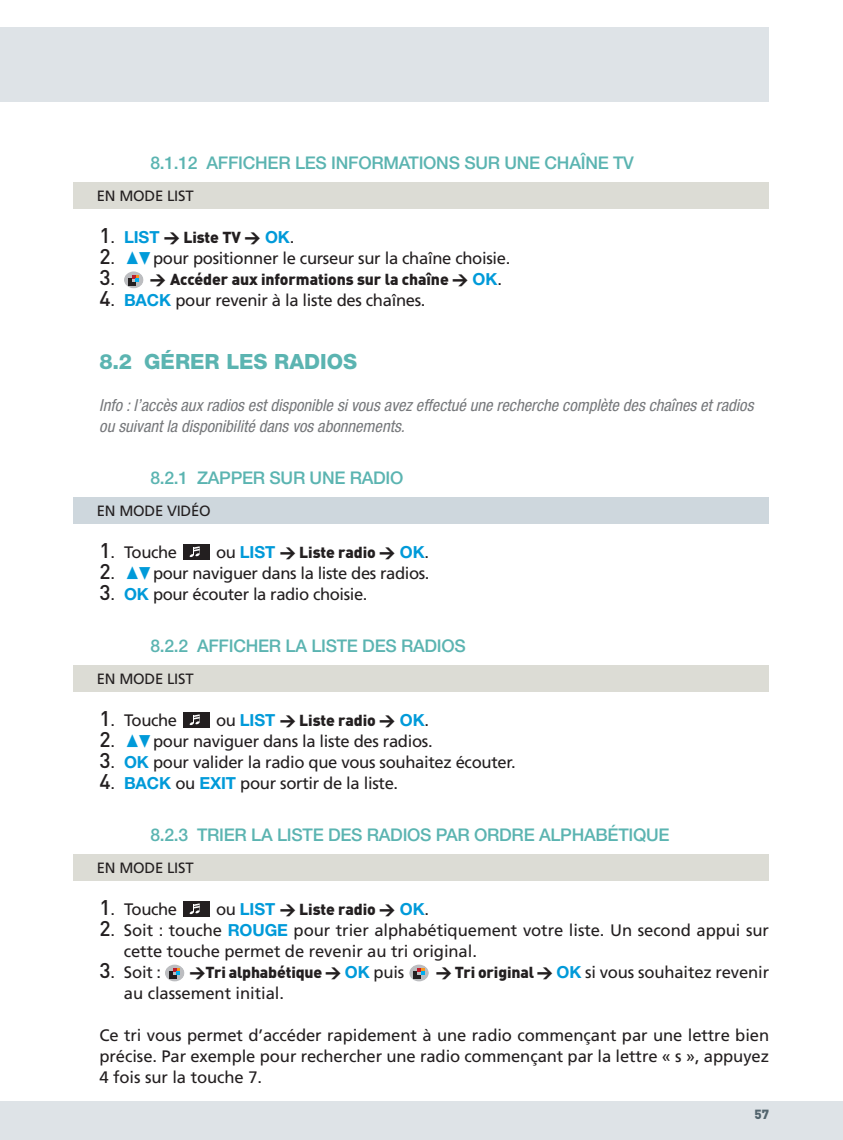
<style>
.page{position:relative;width:843px;height:1140px;background:#fff}
.page>*{position:absolute;margin:0;border:0;box-sizing:border-box;transform-origin:0 0}
.t1{font:800 21px "Helvetica Neue LT Std";color:#5bb4b1}
.t2{font:500 17.5px "Helvetica Neue";letter-spacing:-.015em;color:#5bb4b1}
.t3{font:16.62px/21px "Frutiger LT Std";letter-spacing:-.02em;color:#231f20}
.t4{font:italic condensed 16.62px/21px "Helvetica Neue LT Std";color:#76787b}
.t5{font:900 15.75px "DIN";letter-spacing:-.005em;color:#231f20}
.t6{font:14.88px "Frutiger LT Std";letter-spacing:-.015em;color:#231f20}
.t7{font:900 13.12px "DIN";color:#53656e}
.s1{font-weight:500;font-size:21px}
.s2{font-family:"Frutiger LT Std";font-weight:400;font-size:16.62px}
.s3{font-family:"Helvetica Neue LT Std";font-weight:700;font-size:16.62px;color:#009ad9}
.s4{font-family:"DIN";font-weight:500;font-size:21px}
.s5{font-family:"Zeal";color:#009ad9}
.s6{font-family:"Helvetica Neue LT Std";font-weight:700;color:#009ad9}
.s7{font-family:"DIN";font-weight:900;font-size:15.75px}
</style>
<div class="page">
<div style="left:0;top:27px;width:768px;height:75px;background:#dee3e7"></div>
<div style="left:0;top:1101px;width:842px;height:39px;background:#dee3e7"></div>
<div style="left:74px;top:182px;width:694px;height:26px;background:#dcdcd5"></div>
<div style="left:74px;top:497px;width:694px;height:26px;background:#ced7dd"></div>
<div style="left:74px;top:665px;width:694px;height:26px;background:#dcdcd5"></div>
<div style="left:74px;top:854px;width:694px;height:26px;background:#dcdcd5"></div>
<div style="left:165px;top:964px;width:19px;height:17px;background:#bcbdc0;border-radius:50%"></div>
<svg style="left:169px;top:968px;width:11px;height:10px"></svg>
<svg style="left:409px;top:964px;width:19px;height:17px"></svg>
<svg style="left:413px;top:968px;width:11px;height:10px"></svg>
<div style="left:124px;top:271px;width:19px;height:17px;background:#bcbdc0;border-radius:50%"></div>
<svg style="left:128px;top:275px;width:11px;height:10px"></svg>
<svg style="left:183px;top:901px;width:27px;height:16px"></svg>
<div style="left:183px;top:901px;width:26px;height:15px;background:#231f20"></div>
<svg style="left:189px;top:903px;width:11px;height:11px"></svg>
<svg style="left:183px;top:712px;width:27px;height:16px"></svg>
<div style="left:183px;top:712px;width:26px;height:15px;background:#231f20"></div>
<svg style="left:189px;top:714px;width:11px;height:11px"></svg>
<svg style="left:183px;top:544px;width:27px;height:16px"></svg>
<div style="left:183px;top:544px;width:26px;height:15px;background:#231f20"></div>
<svg style="left:189px;top:546px;width:11px;height:11px"></svg>
<p class="t2" style="left:150px;top:157px;width:485px">8.1.12 AFFICHER LES INFORMATIONS SUR UNE CHAÎNE TV</p>
<p class="t6" style="left:97px;top:190px;width:98px">EN MODE LIST</p>
<p class="t5" style="left:99px;top:228px;width:196px"><span class="s1">1</span><span class="s2">.</span> <span class="s3">LIST</span> &gt; Liste TV &gt; <span class="s3">OK</span><span class="s2">.</span></p>
<p class="t3" style="left:99px;top:249px;width:412px"><span class="s4">2</span>. <span class="s5">π†</span>pour positionner le curseur sur la chaîne choisie.</p>
<p class="t5" style="left:99px;top:270px;width:404px"><span class="s1">3</span><span class="s2">.</span> &gt; Accéder aux informations sur la chaîne &gt; <span class="s3">OK</span><span class="s2">.</span></p>
<p class="t3" style="left:99px;top:291px;width:327px"><span class="s4">4</span>. <span class="s6">BACK</span> pour revenir à la liste des chaînes.</p>
<p class="t1" style="left:99px;top:354px;width:259px">8.2 GÉRER LES RADIOS</p>
<p class="t4" style="left:99px;top:396px;width:655px">Info : l’accès aux radios est disponible si vous avez effectué une recherche complète des chaînes et radios ou suivant la disponibilité dans vos abonnements.</p>
<p class="t2" style="left:150px;top:472px;width:254px">8.2.1 ZAPPER SUR UNE RADIO</p>
<p class="t6" style="left:97px;top:505px;width:115px">EN MODE VIDÉO</p>
<p class="t3" style="left:99px;top:543px;width:79px"><span class="s4">1</span>. Touche</p>
<p class="t5" style="left:216px;top:543px;width:214px"><span class="s2">ou</span> <span class="s3">LIST</span> &gt; Liste radio &gt; <span class="s3">OK</span><span class="s2">.</span></p>
<p class="t3" style="left:99px;top:564px;width:331px"><span class="s4">2</span>. <span class="s5">π†</span>pour naviguer dans la liste des radios.</p>
<p class="t3" style="left:99px;top:585px;width:269px"><span class="s4">3</span>. <span class="s6">OK</span> pour écouter la radio choisie.</p>
<p class="t2" style="left:150px;top:640px;width:317px">8.2.2 AFFICHER LA LISTE DES RADIOS</p>
<p class="t6" style="left:97px;top:673px;width:98px">EN MODE LIST</p>
<p class="t3" style="left:99px;top:711px;width:79px"><span class="s4">1</span>. Touche</p>
<p class="t5" style="left:216px;top:711px;width:214px"><span class="s2">ou</span> <span class="s3">LIST</span> &gt; Liste radio &gt; <span class="s3">OK</span><span class="s2">.</span></p>
<p class="t3" style="left:99px;top:732px;width:334px"><span class="s4">2</span>. <span class="s5">π†</span>pour naviguer dans la liste des radios.</p>
<p class="t3" style="left:99px;top:753px;width:417px"><span class="s4">3</span>. <span class="s6">OK</span> pour valider la radio que vous souhaitez écouter.</p>
<p class="t3" style="left:99px;top:774px;width:300px"><span class="s4">4</span>. <span class="s6">BACK</span> ou <span class="s6">EXIT</span> pour sortir de la liste.</p>
<p class="t2" style="left:150px;top:829px;width:520px">8.2.3 TRIER LA LISTE DES RADIOS PAR ORDRE ALPHABÉTIQUE</p>
<p class="t6" style="left:97px;top:862px;width:98px">EN MODE LIST</p>
<p class="t3" style="left:99px;top:900px;width:79px"><span class="s4">1</span>. Touche</p>
<p class="t5" style="left:216px;top:900px;width:214px"><span class="s2">ou</span> <span class="s3">LIST</span> &gt; Liste radio &gt; <span class="s3">OK</span><span class="s2">.</span></p>
<p class="t3" style="left:124px;top:921px;width:646px;text-indent:-24px"><span class="s4">2</span>. Soit : touche <span class="s6">ROUGE</span> pour trier alphabétiquement votre liste. Un second appui sur cette touche permet de revenir au tri original.</p>
<p class="t3" style="left:99px;top:963px;width:63px"><span class="s4">3</span>. Soit :</p>
<p class="t5" style="left:189px;top:963px;width:216px">&gt;Tri alphabétique &gt; <span class="s3">OK</span> <span class="s2">puis</span></p>
<p class="t3" style="left:435px;top:963px;width:334px"><span class="s7">&gt; Tri original &gt;</span> <span class="s6">OK</span> si vous souhaitez revenir</p>
<p class="t3" style="left:124px;top:984px;width:161px">au classement initial.</p>
<p class="t3" style="left:99px;top:1026px;width:671px;text-align:justify">Ce tri vous permet d’accéder rapidement à une radio commençant par une lettre bien précise. Par exemple pour rechercher une radio commençant par la lettre « s », appuyez 4 fois sur la touche 7.</p>
<p class="t7" style="left:754px;top:1107px;width:16px">57</p>
</div>
